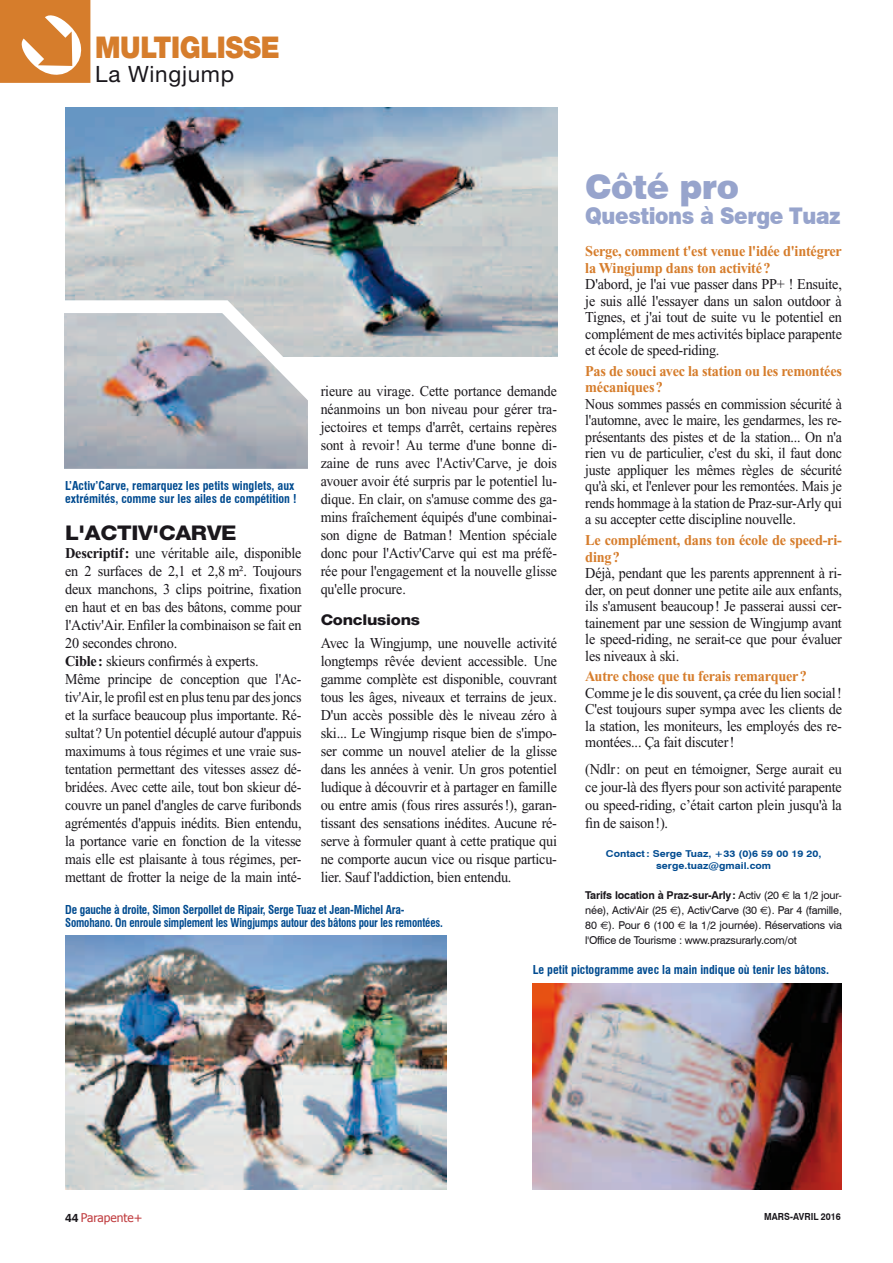
<style>
.page{position:relative;width:893px;height:1263px;background:#fff}
.page>*{position:absolute;margin:0;border:0;box-sizing:border-box;transform-origin:0 0}
.t1{font:900 33.75px "Swiss 721 BT";color:#97a4cc}
.t2{font:900 30px "Helvetica Neue";letter-spacing:-.015em;color:#d67d2c;scale:.9 1}
.t3{font:900 22.95px "Swiss 721 BT";color:#97a4cc;scale:.89 1}
.t4{font:22.5px "Helvetica Neue";letter-spacing:.03em;color:#1a171c}
.t5{font:800 20.25px "Helvetica Neue";letter-spacing:-.015em;color:#1a171c;scale:1.11 1}
.t6{font:15px/18px "Times New Roman";letter-spacing:-.015em;color:#1a171c;text-align:justify;scale:.95 1}
.t7{font:15px/18px "Times New Roman";letter-spacing:-.015em;color:#1a171c;text-align:justify;scale:.93 1}
.t8{font:700 15px/16.5px "Times New Roman";letter-spacing:-.015em;color:#d67d2c;scale:.95 1}
.t9{font:800 14.85px "Helvetica Neue";letter-spacing:-.015em;color:#1a171c;scale:1.11 1}
.t10{font:700 condensed 12px/12.8px "Swiss 721 BT";letter-spacing:-.015em;color:#004b90}
.t11{font:700 condensed 12px/12.8px "Swiss 721 BT";letter-spacing:-.015em;color:#004b90;scale:.95 1}
.t12{font:12px "Tahoma";color:#bf393c}
.t13{font:10.8px/15px "Swiss 721 BT";letter-spacing:-.015em;color:#1a171c;text-align:justify}
.t14{font:700 9.75px "Swiss 721 BT";color:#1a171c;scale:.9 1}
.t15{font:700 9.45px/12px "Swiss 721 BT";letter-spacing:.005em;color:#004b90;text-align:center;scale:1.11 1}
.s1{font-weight:700}
.s2{font-family:"Euro Sans"}
.s3{font-family:"Swiss 721 BT";font-weight:700;color:#1a171c}
</style>
<div class="page">
<img style="left:65px;top:108px;width:492px;height:249px">
<svg style="left:64px;top:294px;width:263px;height:175px;background:#babcc3"></svg>
<img style="left:65px;top:936px;width:381px;height:253px">
<img style="left:533px;top:984px;width:309px;height:205px">
<div style="left:0;top:0;width:91px;height:83px;background:#d67d2c"></div>
<h2 class="t2" style="left:95px;top:30px;width:207px">MULTIGLISSE</h2>
<h3 class="t4" style="left:95px;top:61px;width:140px">La Wingjump</h3>
<p class="t10" style="left:65px;top:479px;width:233px">L’Activ’Carve, remarquez les petits winglets, aux extrémités, comme sur les ailes de compétition !</p>
<h3 class="t5" style="left:65px;top:521px;width:156px">L'Activ'Carve</h3>
<p class="t6" style="left:65px;top:544px;width:250px;text-align:left"><span class="s1">Descriptif:</span> une véritable aile, disponible en 2 surfaces de 2,1 et 2,8 m². Toujours deux manchons, 3 clips poitrine, fixation en haut et en bas des bâtons, comme pour l'Activ'Air. Enfiler la combinaison se fait en 20 secondes chrono.<br><span class="s1">Cible:</span> skieurs confirmés à experts.<br>Même principe de conception que l'Ac&shy;tiv'Air, le profil est en plus tenu par des joncs et la surface beaucoup plus importante. Ré&shy;sultat? Un potentiel décuplé autour d'appuis maximums à tous régimes et une vraie sus&shy;tentation permettant des vitesses assez dé&shy;bridées. Avec cette aile, tout bon skieur dé&shy;couvre un panel d'angles de carve furibonds agrémentés d'appuis inédits. Bien entendu, la portance varie en fonction de la vitesse mais elle est plaisante à tous régimes, per&shy;mettant de frotter la neige de la main inté-</p>
<p class="t7" style="left:321px;top:382px;width:256px">rieure au virage. Cette portance demande néanmoins un bon niveau pour gérer tra&shy;jectoires et temps d'arrêt, certains repères sont à revoir! Au terme d'une bonne di&shy;zaine de runs avec l'Activ'Carve, je dois avouer avoir été surpris par le potentiel lu&shy;dique. En clair, on s'amuse comme des ga&shy;mins fraîchement équipés d'une combinai&shy;son digne de Batman! Mention spéciale donc pour l'Activ'Carve qui est ma préfé&shy;rée pour l'engagement et la nouvelle glisse qu'elle procure.</p>
<p class="t9" style="left:321px;top:611px;width:91px">Conclusions</p>
<p class="t6" style="left:321px;top:634px;width:250px">Avec la Wingjump, une nouvelle activité longtemps rêvée devient accessible. Une gamme complète est disponible, couvrant tous les âges, niveaux et terrains de jeux.<br>D'un accès possible dès le niveau zéro à ski... Le Wingjump risque bien de s'impo&shy;ser comme un nouvel atelier de la glisse dans les années à venir. Un gros potentiel ludique à découvrir et à partager en famille ou entre amis (fous rires assurés!), garan&shy;tissant des sensations inédites. Aucune ré&shy;serve à formuler quant à cette pratique qui ne comporte aucun vice ou risque particu&shy;lier. Sauf l'addiction, bien entendu.</p>
<p class="t11" style="left:65px;top:903px;width:399px">De gauche à droite, Simon Serpollet de Ripair, Serge Tuaz et Jean-Michel Ara-<br>Somohano. On enroule simplement les Wingjumps autour des bâtons pour les remontées.</p>
<h1 class="t1" style="left:585px;top:166px;width:155px">Côté pro</h1>
<h3 class="t3" style="left:585px;top:202px;width:288px">Questions à Serge Tuaz</h3>
<p class="t8" style="left:585px;top:243px;width:272px">Serge, comment t'est venue l'idée d'intégrer la Wingjump dans ton activité?</p>
<p class="t6" style="left:585px;top:276px;width:272px;line-height:16.5px">D'abord, je l'ai vue passer dans PP+ ! Ensuite, je suis allé l'essayer dans un salon outdoor à Tignes, et j'ai tout de suite vu le potentiel en complément de mes activités biplace parapente et école de speed-riding.</p>
<p class="t8" style="left:585px;top:363px;width:272px">Pas de souci avec la station ou les remontées mécaniques?</p>
<p class="t7" style="left:585px;top:396px;width:278px;line-height:16.5px">Nous sommes passés en commission sécurité à l'automne, avec le maire, les gendarmes, les re&shy;présentants des pistes et de la station... On n'a rien vu de particulier, c'est du ski, il faut donc juste appliquer les mêmes règles de sécurité qu'à ski, et l'enlever pour les remontées. Mais je rends hommage à la station de Praz-sur-Arly qui a su accepter cette discipline nouvelle.</p>
<p class="t8" style="left:585px;top:532px;width:272px">Le complément, dans ton école de speed-ri&shy;ding?</p>
<p class="t6" style="left:585px;top:565px;width:272px;line-height:16.5px">Déjà, pendant que les parents apprennent à ri&shy;der, on peut donner une petite aile aux enfants, ils s'amusent beaucoup! Je passerai aussi cer&shy;tainement par une session de Wingjump avant le speed-riding, ne serait-ce que pour évaluer les niveaux à ski.</p>
<p class="t8" style="left:585px;top:668px;width:235px">Autre chose que tu ferais remarquer?</p>
<p class="t6" style="left:585px;top:685px;width:272px;line-height:16.5px">Comme je le dis souvent, ça crée du lien social!<br>C'est toujours super sympa avec les clients de la station, les moniteurs, les employés des re&shy;montées... Ça fait discuter!</p>
<p class="t6" style="left:585px;top:760px;width:272px">(Ndlr: on peut en témoigner, Serge aurait eu ce jour-là des flyers pour son activité parapente ou speed-riding, c’était carton plein jusqu'à la fin de saison!).</p>
<p class="t15" style="left:606px;top:847px;width:196px">Contact: Serge Tuaz, +33 (0)6 59 00 19 20, serge.tuaz@gmail.com</p>
<p class="t13" style="left:585px;top:887px;width:258px"><span class="s1">Tarifs location à Praz-sur-Arly:</span> Activ (20 <span class="s2">E</span> la 1/2 jour&shy;née), Activ'Air (25 <span class="s2">E</span>), Activ'Carve (30 <span class="s2">E</span>). Par 4 (famille, 80 <span class="s2">E</span>). Pour 6 (100 <span class="s2">E</span> la 1/2 journée). Réservations via l'Office de Tourisme : www.prazsurarly.com/ot</p>
<p class="t10" style="left:533px;top:963px;width:298px">Le petit pictogramme avec la main indique où tenir les bâtons.</p>
<p class="t12" style="left:65px;top:1209px;width:79px"><span class="s3">44</span> Parapente+</p>
<p class="t14" style="left:764px;top:1211px;width:87px">mars-avril 2016</p>
</div>
